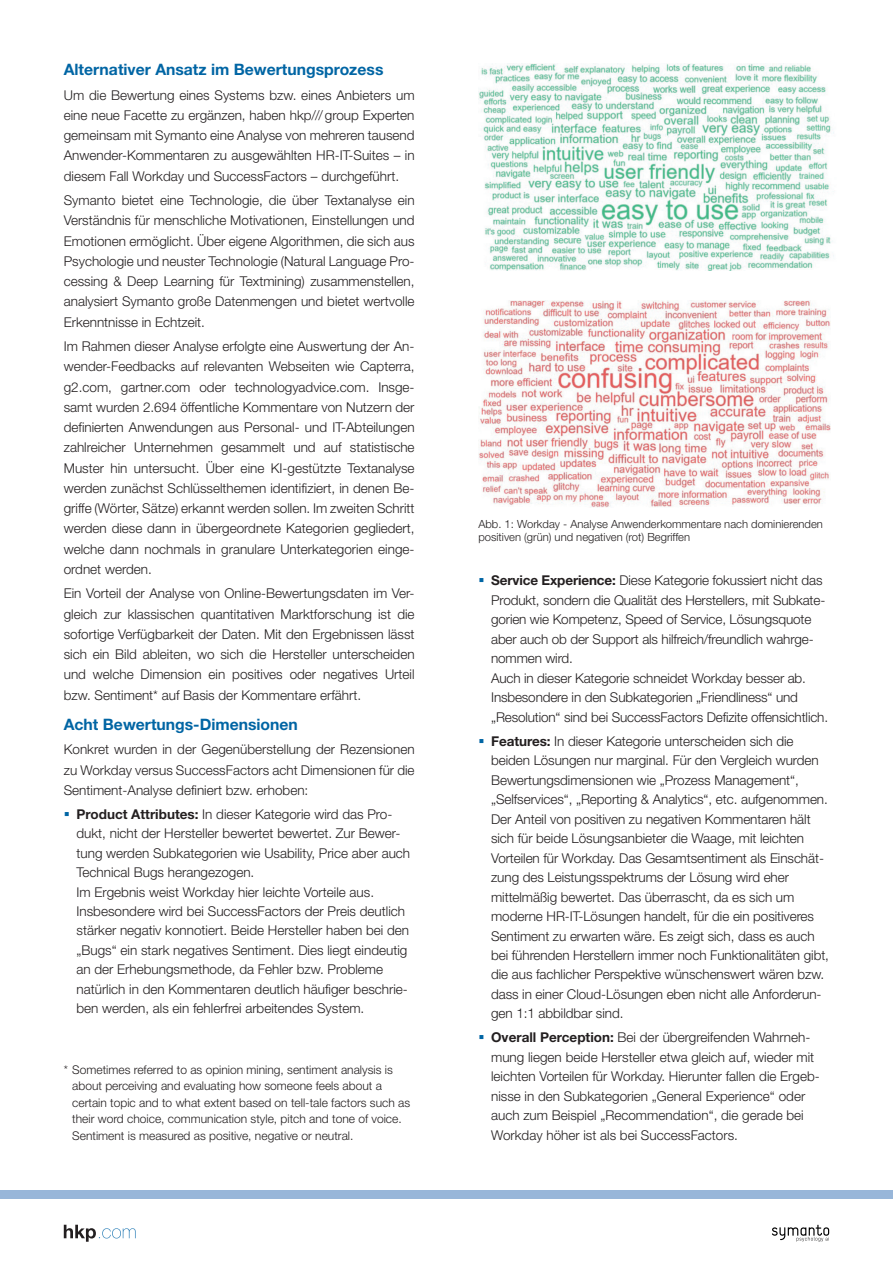
<style>
.page{position:relative;width:893px;height:1263px;background:#fff}
.page>*{position:absolute;margin:0;border:0;box-sizing:border-box;transform-origin:0 0}
.t1{font:700 15.75px "Helvetica Neue LT Std";color:#0065a4}
.t2{font:300 13.5px/19.5px "Helvetica Neue LT Std";letter-spacing:-.005em;color:#231f20;text-align:justify}
.t3{font:300 12px/16.5px "Helvetica Neue LT Std";color:#231f20}
.t4{font:300 11.25px/13.5px "Helvetica Neue LT Std";color:#231f20}
.s1{font-weight:700}
</style>
<div class="page">
<svg style="left:64px;top:1225px;width:72px;height:17px"></svg>
<div style="left:0;top:1191px;width:893px;height:8px;background:#98b6d9"></div>
<img style="left:478px;top:64px;width:356px;height:207px">
<img style="left:478px;top:301px;width:352px;height:206px">
<svg style="left:772px;top:1225px;width:57px;height:17px"></svg>
<p class="t1" style="left:64px;top:60px;width:321px">Alternativer Ansatz im Bewertungsprozess</p>
<p class="t2" style="left:64px;top:84px;width:352px;line-height:20.2px">Um die Bewertung eines Systems bzw. eines Anbieters um eine neue Facette zu ergänzen, haben hkp/// group Experten gemeinsam mit Symanto eine Analyse von mehreren tausend Anwender-Kommentaren zu ausgewählten HR-IT-Suites – in diesem Fall Workday und SuccessFactors – durchgeführt.</p>
<p class="t2" style="left:64px;top:190px;width:352px;line-height:20.2px">Symanto bietet eine Technologie, die über Textanalyse ein Verständnis für menschliche Motivationen, Einstellungen und Emotionen ermöglicht. Über eigene Algorithmen, die sich aus Psychologie und neuster Technologie (Natural Language Pro&shy;cessing &amp; Deep Learning für Textmining) zusammenstellen, analysiert Symanto große Datenmengen und bietet wertvolle Erkenntnisse in Echtzeit.</p>
<p class="t2" style="left:64px;top:336px;width:352px;line-height:20.2px">Im Rahmen dieser Analyse erfolgte eine Auswertung der An&shy;wender-Feedbacks auf relevanten Webseiten wie Capterra, g2.com, gartner.com oder technologyadvice.com. Insge&shy;samt wurden 2.694 öffentliche Kommentare von Nutzern der definierten Anwendungen aus Personal- und IT-Abteilungen zahlreicher Unternehmen gesammelt und auf statistische Muster hin untersucht. Über eine KI-gestützte Textanalyse werden zunächst Schlüsselthemen identifiziert, in denen Be&shy;griffe (Wörter, Sätze) erkannt werden sollen. Im zweiten Schritt werden diese dann in übergeordnete Kategorien gegliedert, welche dann nochmals in granulare Unterkategorien einge&shy;ordnet werden.</p>
<p class="t2" style="left:64px;top:583px;width:352px;line-height:20.2px">Ein Vorteil der Analyse von Online-Bewertungsdaten im Ver&shy;gleich zur klassischen quantitativen Marktforschung ist die sofortige Verfügbarkeit der Daten. Mit den Ergebnissen lässt sich ein Bild ableiten, wo sich die Hersteller unterscheiden und welche Dimension ein positives oder negatives Urteil bzw. Sentiment* auf Basis der Kommentare erfährt.</p>
<p class="t1" style="left:64px;top:714px;width:236px">Acht Bewertungs-Dimensionen</p>
<p class="t2" style="left:64px;top:739px;width:352px;line-height:20.2px">Konkret wurden in der Gegenüberstellung der Rezensionen zu Workday versus SuccessFactors acht Dimensionen für die Sentiment-Analyse definiert bzw. erhoben:</p>
<p class="t2" style="left:77px;top:804px;width:335px;text-align:left"><span class="s1">Product Attributes:</span> In dieser Kategorie wird das Pro&shy;dukt, nicht der Hersteller bewertet bewertet. Zur Bewer&shy;tung werden Subkategorien wie Usability, Price aber auch Technical Bugs herangezogen.<br>Im Ergebnis weist Workday hier leichte Vorteile aus.<br>Insbesondere wird bei SuccessFactors der Preis deutlich stärker negativ konnotiert. Beide Hersteller haben bei den „Bugs“ ein stark negatives Sentiment. Dies liegt eindeutig an der Erhebungsmethode, da Fehler bzw. Probleme natürlich in den Kommentaren deutlich häufiger beschrie&shy;ben werden, als ein fehlerfrei arbeitendes System.</p>
<p class="t3" style="left:72px;top:1061px;width:339px;text-indent:-9px">* Sometimes referred to as opinion mining, sentiment analysis is about perceiving and evaluating how someone feels about a certain topic and to what extent based on tell-tale factors such as their word choice, communication style, pitch and tone of voice.<br>Sentiment is measured as positive, negative or neutral.</p>
<p class="t4" style="left:478px;top:516px;width:346px">Abb. 1: Workday - Analyse Anwenderkommentare nach dominierenden positiven (grün) und negativen (rot) Begriffen</p>
<p class="t2" style="left:491px;top:570px;width:338px;text-align:left"><span class="s1">Service Experience:</span> Diese Kategorie fokussiert nicht das Produkt, sondern die Qualität des Herstellers, mit Subkate&shy;gorien wie Kompetenz, Speed of Service, Lösungsquote aber auch ob der Support als hilfreich/freundlich wahrge&shy;nommen wird.<br>Auch in dieser Kategorie schneidet Workday besser ab.<br>Insbesondere in den Subkategorien „Friendliness“ und „Resolution“ sind bei SuccessFactors Defizite offensichtlich.</p>
<p class="t2" style="left:491px;top:731px;width:339px;text-align:left"><span class="s1">Features:</span> In dieser Kategorie unterscheiden sich die beiden Lösungen nur marginal. Für den Vergleich wurden Bewertungsdimensionen wie „Prozess Management“, „Selfservices“, „Reporting &amp; Analytics“, etc. aufgenommen.<br>Der Anteil von positiven zu negativen Kommentaren hält sich für beide Lösungsanbieter die Waage, mit leichten Vorteilen für Workday. Das Gesamtsentiment als Einschät&shy;zung des Leistungsspektrums der Lösung wird eher mittelmäßig bewertet. Das überrascht, da es sich um moderne HR-IT-Lösungen handelt, für die ein positiveres Sentiment zu erwarten wäre. Es zeigt sich, dass es auch bei führenden Herstellern immer noch Funktionalitäten gibt, die aus fachlicher Perspektive wünschenswert wären bzw. dass in einer Cloud-Lösungen eben nicht alle Anforderun&shy;gen 1:1 abbildbar sind.</p>
<p class="t2" style="left:491px;top:1027px;width:330px;text-align:left"><span class="s1">Overall Perception:</span> Bei der übergreifenden Wahrneh&shy;mung liegen beide Hersteller etwa gleich auf, wieder mit leichten Vorteilen für Workday. Hierunter fallen die Ergeb&shy;nisse in den Subkategorien „General Experience“ oder auch zum Beispiel „Recommendation“, die gerade bei Workday höher ist als bei SuccessFactors.</p>
</div>
